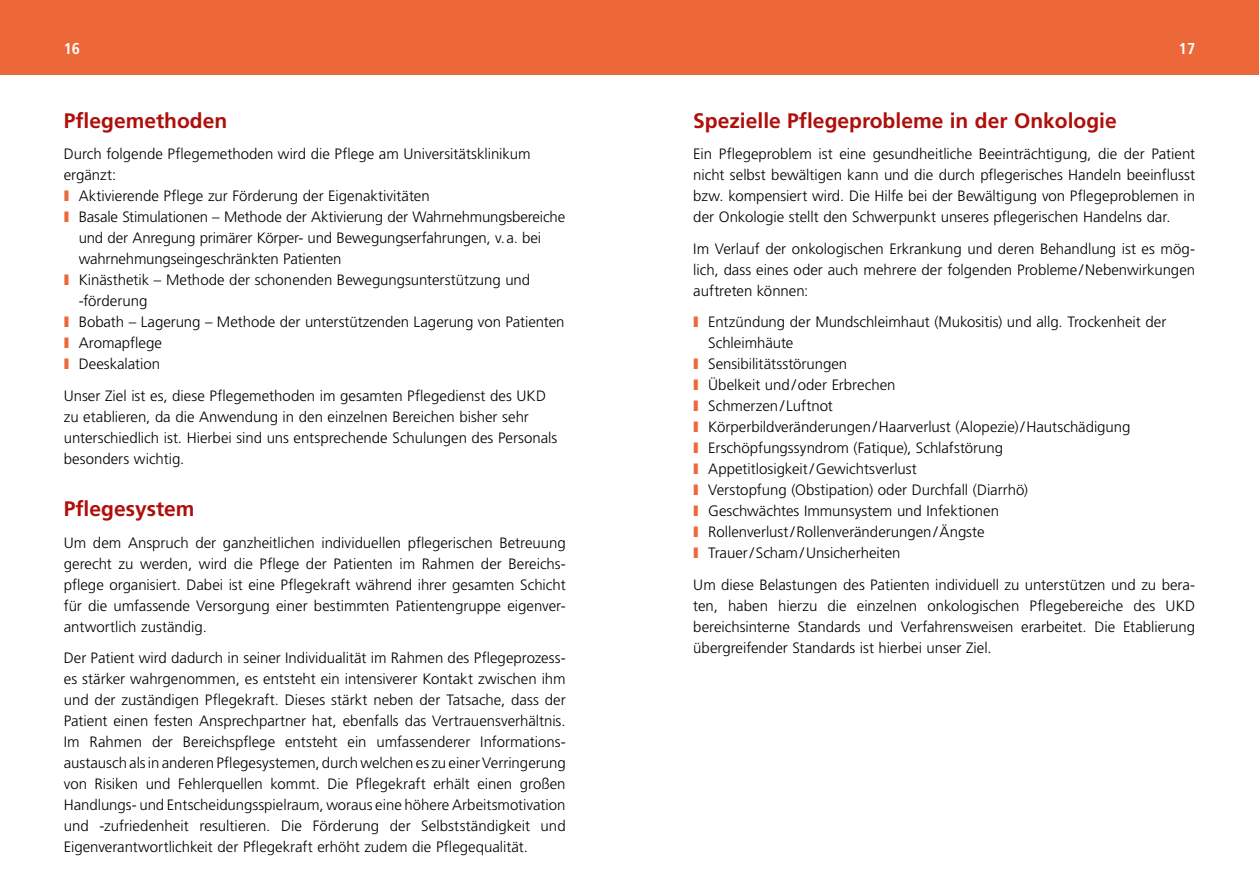
<style>
.page{position:relative;width:1259px;height:893px;background:#fff}
.page>*{position:absolute;margin:0;border:0;box-sizing:border-box;transform-origin:0 0}
.t1{font:700 21px "Frutiger LT";color:#ae0f0a}
.t2{font:700 condensed 15.75px "Frutiger LT";color:#fff}
.t3{font:300 15px/21px "Frutiger LT";color:#000;text-align:justify}
.s1{font-weight:900;color:#ec6839}
</style>
<div class="page">
<div style="left:0;top:0;width:1259px;height:75px;background:#ec6839"></div>
<p class="t2" style="left:64px;top:40px;width:18px">16</p>
<p class="t2" style="left:1178px;top:40px;width:18px">17</p>
<h1 class="t1" style="left:64px;top:108px;width:165px">Pflegemethoden</h1>
<p class="t3" style="left:64px;top:144px;width:468px">Durch folgende Pflegemethoden wird die Pflege am Universitätsklinikum</p>
<p class="t3" style="left:64px;top:165px;width:54px">ergänzt:</p>
<p class="t3" style="left:64px;top:186px;width:367px"><span class="s1">I</span> Aktivierende Pflege zur Förderung der Eigenaktivitäten</p>
<p class="t3" style="left:64px;top:207px;width:503px"><span class="s1">I</span> Basale Stimulationen – Methode der Aktivierung der Wahrnehmungsbereiche</p>
<p class="t3" style="left:79px;top:228px;width:464px">und der Anregung primärer Körper- und Bewegungserfahrungen, v.a. bei</p>
<p class="t3" style="left:79px;top:249px;width:264px">wahrnehmungseingeschränkten Patienten</p>
<p class="t3" style="left:64px;top:270px;width:468px"><span class="s1">I</span> Kinästhetik – Methode der schonenden Bewegungsunterstützung und</p>
<p class="t3" style="left:79px;top:291px;width:70px">-förderung</p>
<p class="t3" style="left:64px;top:312px;width:502px"><span class="s1">I</span> Bobath – Lagerung – Methode der unterstützenden Lagerung von Patienten</p>
<p class="t3" style="left:64px;top:333px;width:100px"><span class="s1">I</span> Aromapflege</p>
<p class="t3" style="left:64px;top:354px;width:98px"><span class="s1">I</span> Deeskalation</p>
<p class="t3" style="left:64px;top:385px;width:495px;text-align:left">Unser Ziel ist es, diese Pflegemethoden im gesamten Pflegedienst des UKD zu etablieren, da die Anwendung in den einzelnen Bereichen bisher sehr unterschiedlich ist. Hierbei sind uns entsprechende Schulungen des Personals besonders wichtig.</p>
<h1 class="t1" style="left:64px;top:496px;width:132px">Pflegesystem</h1>
<p class="t3" style="left:64px;top:532px;width:503px">Um dem Anspruch der ganzheitlichen individuellen pflegerischen Betreuung gerecht zu werden, wird die Pflege der Patienten im Rahmen der Bereichs&shy;pflege organisiert. Dabei ist eine Pflegekraft während ihrer gesamten Schicht für die umfassende Versorgung einer bestimmten Patientengruppe eigenver&shy;antwortlich zuständig.</p>
<p class="t3" style="left:64px;top:648px;width:503px">Der Patient wird dadurch in seiner Individualität im Rahmen des Pflegeprozess&shy;es stärker wahrgenommen, es entsteht ein intensiverer Kontakt zwischen ihm und der zuständigen Pflegekraft. Dieses stärkt neben der Tatsache, dass der Patient einen festen Ansprechpartner hat, ebenfalls das Vertrauensverhältnis.<br>Im Rahmen der Bereichspflege entsteht ein umfassenderer Informations&shy;austausch als in anderen Pflegesystemen, durch welchen es zu einer Verringerung von Risiken und Fehlerquellen kommt. Die Pflegekraft erhält einen großen Handlungs- und Entscheidungsspielraum, woraus eine höhere Arbeitsmotivation und -zufriedenheit resultieren. Die Förderung der Selbstständigkeit und Eigenverantwortlichkeit der Pflegekraft erhöht zudem die Pflegequalität.</p>
<h1 class="t1" style="left:693px;top:108px;width:425px">Spezielle Pflegeprobleme in der Onkologie</h1>
<p class="t3" style="left:693px;top:144px;width:503px">Ein Pflegeproblem ist eine gesundheitliche Beeinträchtigung, die der Patient nicht selbst bewältigen kann und die durch pflegerisches Handeln beeinflusst bzw. kompensiert wird. Die Hilfe bei der Bewältigung von Pflegeproblemen in der Onkologie stellt den Schwerpunkt unseres pflegerischen Handelns dar.</p>
<p class="t3" style="left:693px;top:238px;width:503px">Im Verlauf der onkologischen Erkrankung und deren Behandlung ist es mög&shy;lich, dass eines oder auch mehrere der folgenden Probleme /Nebenwirkungen auftreten können:</p>
<p class="t3" style="left:693px;top:312px;width:474px"><span class="s1">I</span> Entzündung der Mundschleimhaut (Mukositis) und allg. Trockenheit der</p>
<p class="t3" style="left:708px;top:333px;width:87px">Schleimhäute</p>
<p class="t3" style="left:693px;top:354px;width:155px"><span class="s1">I</span> Sensibilitätsstörungen</p>
<p class="t3" style="left:693px;top:375px;width:204px"><span class="s1">I</span> Übelkeit und/oder Erbrechen</p>
<p class="t3" style="left:693px;top:396px;width:141px"><span class="s1">I</span> Schmerzen/ Luftnot</p>
<p class="t3" style="left:693px;top:417px;width:439px"><span class="s1">I</span> Körperbildveränderungen/Haarverlust (Alopezie)/Hautschädigung</p>
<p class="t3" style="left:693px;top:438px;width:311px"><span class="s1">I</span> Erschöpfungssyndrom (Fatique), Schlafstörung</p>
<p class="t3" style="left:693px;top:459px;width:225px"><span class="s1">I</span> Appetitlosigkeit/Gewichtsverlust</p>
<p class="t3" style="left:693px;top:480px;width:336px"><span class="s1">I</span> Verstopfung (Obstipation) oder Durchfall (Diarrhö)</p>
<p class="t3" style="left:693px;top:501px;width:307px"><span class="s1">I</span> Geschwächtes Immunsystem und Infektionen</p>
<p class="t3" style="left:693px;top:522px;width:293px"><span class="s1">I</span> Rollenverlust/Rollenveränderungen/Ängste</p>
<p class="t3" style="left:693px;top:543px;width:209px"><span class="s1">I</span> Trauer/Scham/Unsicherheiten</p>
<p class="t3" style="left:693px;top:574px;width:503px">Um diese Belastungen des Patienten individuell zu unterstützen und zu bera&shy;ten, haben hierzu die einzelnen onkologischen Pflegebereiche des UKD bereichsinterne Standards und Verfahrensweisen erarbeitet. Die Etablierung übergreifender Standards ist hierbei unser Ziel.</p>
</div>
